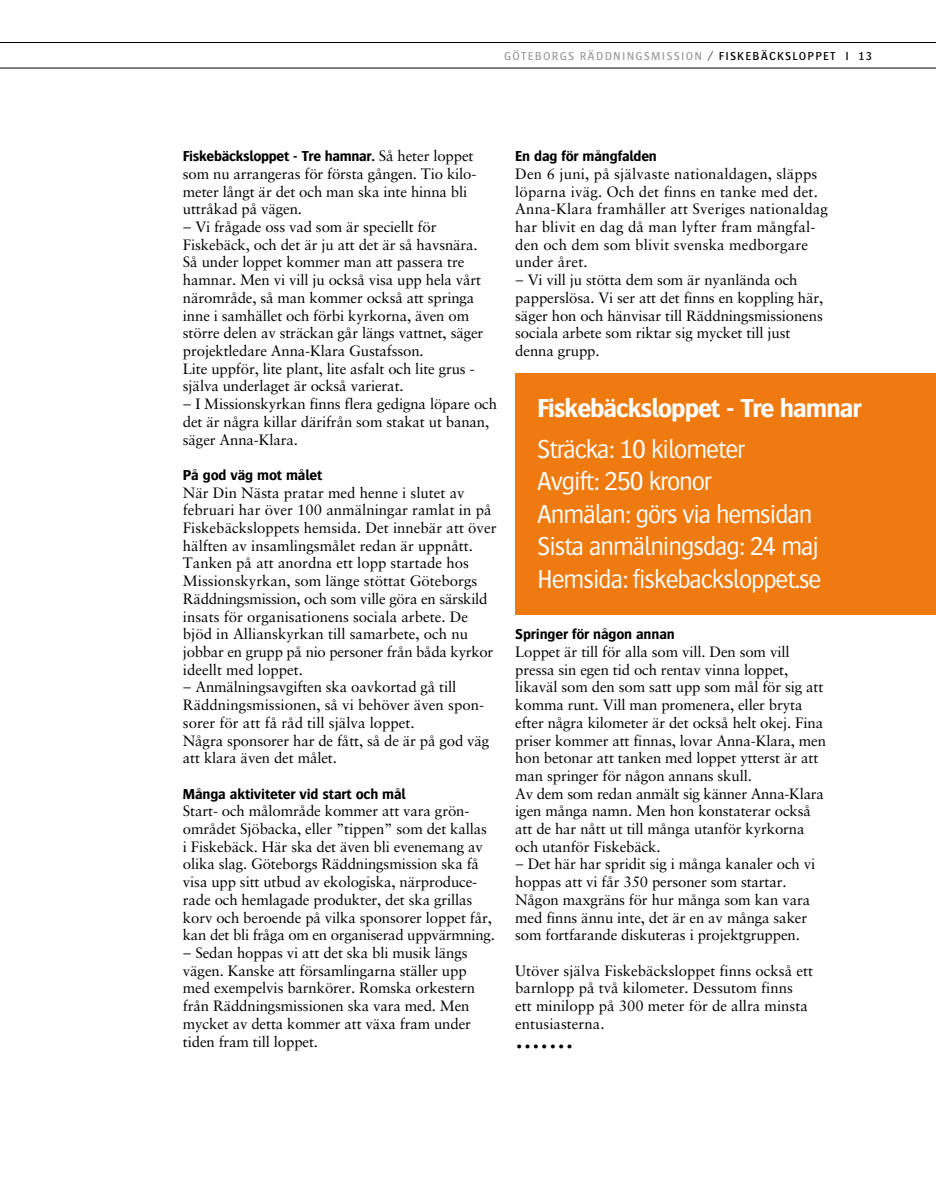
<style>
.page{position:relative;width:936px;height:1191px;background:#fff}
.page>*{position:absolute;margin:0;border:0;box-sizing:border-box;transform-origin:0 0}
.t1{font:30px "Sabon";color:#000}
.t2{font:300 27px/32.4px "Bosis";letter-spacing:-.04em;color:#fff}
.t3{font:700 27px "Bosis";letter-spacing:-.04em;color:#fff}
.t4{font:15px/17.7px "Sabon";letter-spacing:-.01em;color:#000}
.t5{font:15px/17.7px "Sabon";letter-spacing:.01em;color:#000}
.t6{font:700 15px "Bosis";letter-spacing:-.01em;color:#000}
.t7{font:12px "Bosis";letter-spacing:.1em;color:#9d9d9c}
.s1{color:#000}
.s2{font-family:"Sabon";font-weight:400}
.s3{font-family:"Bosis";font-weight:700}
</style>
<div class="page">
<hr style="left:0;top:42px;width:935px;height:1px;background:#000">
<hr style="left:0;top:68px;width:935px;height:1px;background:#000">
<div style="left:515px;top:373px;width:420px;height:241px;background:#ef7b10"></div>
<p class="t7" style="left:504px;top:50px;width:369px">GÖTEBORGS RÄDDNINGSMISSION <span class="s1">/ FISKEBÄCKSLOPPET I 13</span></p>
<p class="t6" style="left:183px;top:148px;width:292px">Fiskebäcksloppet - Tre hamnar. <span class="s2">Så heter loppet</span></p>
<p class="t4" style="left:183px;top:165px;width:295px">som nu arrangeras för första gången. Tio kilo&shy;meter långt är det och man ska inte hinna bli uttråkad på vägen.</p>
<p class="t4" style="left:183px;top:218px;width:302px"><span class="s3">–</span> Vi frågade oss vad som är speciellt för Fiskebäck, och det är ju att det är så havsnära.<br>Så under loppet kommer man att passera tre hamnar. Men vi vill ju också visa upp hela vårt närområde, så man kommer också att springa inne i samhället och förbi kyrkorna, även om större delen av sträckan går längs vattnet, säger projektledare Anna-Klara Gustafsson.<br>Lite uppför, lite plant, lite asfalt och lite grus - själva underlaget är också varierat.</p>
<p class="t4" style="left:183px;top:395px;width:315px"><span class="s3">–</span> I Missionskyrkan finns flera gedigna löpare och det är några killar därifrån som stakat ut banan, säger Anna-Klara.</p>
<p class="t6" style="left:183px;top:467px;width:141px">På god väg mot målet</p>
<p class="t4" style="left:183px;top:483px;width:315px">När Din Nästa pratar med henne i slutet av februari har över 100 anmälningar ramlat in på Fiskebäcksloppets hemsida. Det innebär att över hälften av insamlingsmålet redan är uppnått.<br>Tanken på att anordna ett lopp startade hos Missionskyrkan, som länge stöttat Göteborgs Räddningsmission, och som ville göra en särskild insats för organisationens sociala arbete. De bjöd in Allianskyrkan till samarbete, och nu jobbar en grupp på nio personer från båda kyrkor ideellt med loppet.</p>
<p class="t4" style="left:183px;top:678px;width:308px"><span class="s3">–</span> Anmälningsavgiften ska oavkortad gå till Räddningsmissionen, så vi behöver även spon&shy;sorer för att få råd till själva loppet.<br>Några sponsorer har de fått, så de är på god väg att klara även det målet.</p>
<p class="t6" style="left:183px;top:785px;width:224px">Många aktiviteter vid start och mål</p>
<p class="t4" style="left:183px;top:802px;width:313px">Start- och målområde kommer att vara grön&shy;området Sjöbacka, eller ”tippen” som det kallas i Fiskebäck. Här ska det även bli evenemang av olika slag. Göteborgs Räddningsmission ska få visa upp sitt utbud av ekologiska, närproduce&shy;rade och hemlagade produkter, det ska grillas korv och beroende på vilka sponsorer loppet får, kan det bli fråga om en organiserad uppvärmning.</p>
<p class="t4" style="left:183px;top:943px;width:294px"><span class="s3">–</span> Sedan hoppas vi att det ska bli musik längs vägen. Kanske att församlingarna ställer upp med exempelvis barnkörer. Romska orkestern från Räddningsmissionen ska vara med. Men mycket av detta kommer att växa fram under tiden fram till loppet.</p>
<p class="t6" style="left:515px;top:148px;width:143px">En dag för mångfalden</p>
<p class="t5" style="left:515px;top:165px;width:314px">Den 6 juni, på självaste nationaldagen, släpps löparna iväg. Och det finns en tanke med det.<br>Anna-Klara framhåller att Sveriges nationaldag har blivit en dag då man lyfter fram mångfal&shy;den och dem som blivit svenska medborgare under året.</p>
<p class="t4" style="left:515px;top:271px;width:309px"><span class="s3">–</span> Vi vill ju stötta dem som är nyanlända och papperslösa. Vi ser att det finns en koppling här, säger hon och hänvisar till Räddningsmissionens sociala arbete som riktar sig mycket till just denna grupp.</p>
<h2 class="t3" style="left:537px;top:393px;width:326px">Fiskebäcksloppet - Tre hamnar</h2>
<h2 class="t2" style="left:537px;top:432px;width:286px">Sträcka: 10 kilometer<br>Avgift: 250 kronor<br>Anmälan: görs via hemsidan<br>Sista anmälningsdag: 24 maj<br>Hemsida: fiskebacksloppet.se</h2>
<p class="t6" style="left:515px;top:626px;width:161px">Springer för någon annan</p>
<p class="t4" style="left:515px;top:643px;width:312px">Loppet är till för alla som vill. Den som vill pressa sin egen tid och rentav vinna loppet, likaväl som den som satt upp som mål för sig att komma runt. Vill man promenera, eller bryta efter några kilometer är det också helt okej. Fina priser kommer att finnas, lovar Anna-Klara, men hon betonar att tanken med loppet ytterst är att man springer för någon annans skull.<br>Av dem som redan anmält sig känner Anna-Klara igen många namn. Men hon konstaterar också att de har nått ut till många utanför kyrkorna och utanför Fiskebäck.</p>
<p class="t4" style="left:515px;top:855px;width:301px"><span class="s3">–</span> Det här har spridit sig i många kanaler och vi hoppas att vi får 350 personer som startar.<br>Någon maxgräns för hur många som kan vara med finns ännu inte, det är en av många saker som fortfarande diskuteras i projektgruppen.</p>
<p class="t4" style="left:515px;top:961px;width:299px">Utöver själva Fiskebäcksloppet finns också ett barnlopp på två kilometer. Dessutom finns ett minilopp på 300 meter för de allra minsta entusiasterna.</p>
<h1 class="t1" style="left:515px;top:1019px;width:60px">.......</h1>
</div>
